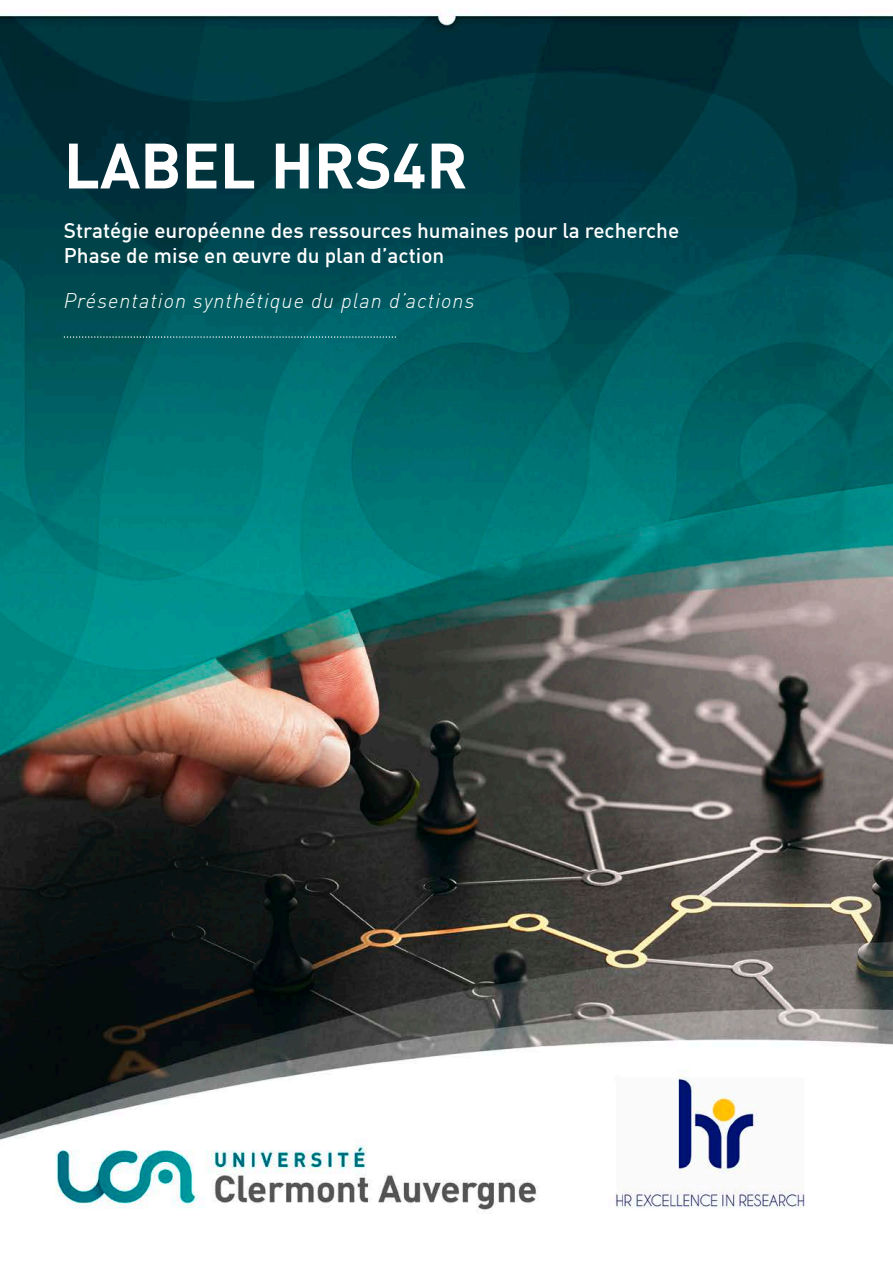
<style>
.page{position:relative;width:893px;height:1263px;background:#fff}
.page>*{position:absolute;margin:0;border:0;box-sizing:border-box;transform-origin:0 0}
.t1{font:700 63px "DIN Offc";color:#fff}
.t2{font:500 20.85px/24.9px "DIN Offc";color:#fff}
.t3{font:italic 300 20.85px "DIN Offc";letter-spacing:.05em;color:#fff}
</style>
<div class="page">
<img style="left:0;top:9px;width:893px;height:1203px">
<svg style="left:64px;top:336px;width:332px;height:2px"></svg>
<h1 class="t1" style="left:64px;top:125px;width:405px">LABEL HRS4R</h1>
<p class="t2" style="left:64px;top:218px;width:617px">Stratégie européenne des ressources humaines pour la recherche<br>Phase de mise en œuvre du plan d’action</p>
<p class="t3" style="left:64px;top:288px;width:412px">Présentation synthétique du plan d’actions</p>
</div>
